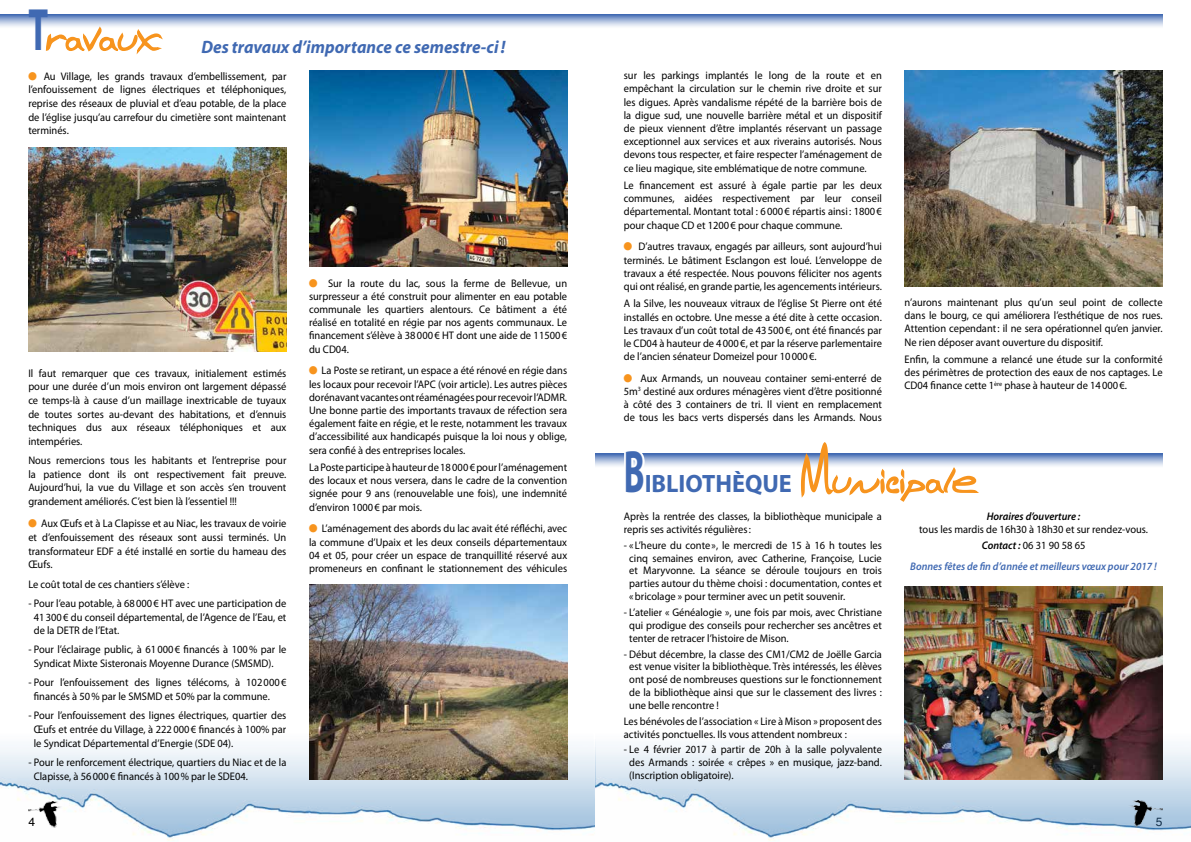
<style>
.page{position:relative;width:1191px;height:842px;background:#fff}
.page>*{position:absolute;margin:0;border:0;box-sizing:border-box;transform-origin:0 0}
.t1{font:700 60.1px "Myriad Pro";color:#4069b2;scale:.57 1}
.t2{font:700 25.2px "Myriad Pro";color:#4069b2;scale:.96 1}
.t3{font:italic 700 18px "Myriad Pro";color:#4069b2;scale:.95 1}
.t4{font:12px "Helvetica";color:#000}
.t5{font:11px/13.2px "Myriad Pro";color:#000;text-align:justify;scale:.95 1}
.t6{font:italic 600 11px "Myriad Pro";color:#4069b2;scale:.95 1}
.t7{font:italic 600 11px "Myriad Pro";color:#000;scale:.95 1}
.s1{font-weight:600;font-style:italic}
</style>
<div class="page">
<img style="left:0;top:731px;width:1191px;height:110px">
<img style="left:1128px;top:800px;width:34px;height:26px">
<img style="left:28px;top:801px;width:34px;height:26px">
<svg style="left:45px;top:28px;width:118px;height:27px"></svg>
<svg style="left:595px;top:454px;width:567px;height:12px;background:#a4b7da"></svg>
<svg style="left:0;top:14px;width:1162px;height:14px;background:#a8badb"></svg>
<svg style="left:621px;top:453px;width:27px;height:13px"></svg>
<svg style="left:770px;top:442px;width:211px;height:60px"></svg>
<img style="left:904px;top:586px;width:258px;height:194px">
<img style="left:309px;top:71px;width:258px;height:195px">
<img style="left:904px;top:71px;width:258px;height:215px">
<img style="left:28px;top:147px;width:258px;height:204px">
<img style="left:309px;top:584px;width:258px;height:196px">
<h3 class="t3" style="left:201px;top:35px;width:321px">Des travaux d’importance ce semestre-ci!</h3>
<p class="t5" style="left:28px;top:69px;width:273px;line-height:13.7px;text-indent:15px">Au Village, les grands travaux d’embellissement, par l’enfouissement de lignes électriques et téléphoniques, reprise des réseaux de pluvial et d’eau potable, de la place de l’église jusqu’au carrefour du cimetière sont maintenant terminés.</p>
<p class="t5" style="left:28px;top:366px;width:273px;line-height:13.7px">Il faut remarquer que ces travaux, initialement estimés pour une durée d’un mois environ ont largement dépassé ce temps-là à cause d’un maillage inextricable de tuyaux de toutes sortes au-devant des habitations, et d’ennuis techniques dus aux réseaux téléphoniques et aux intempéries.</p>
<p class="t5" style="left:28px;top:453px;width:273px;line-height:13.7px">Nous remercions tous les habitants et l’entreprise pour la patience dont ils ont respectivement fait preuve.<br>Aujourd’hui, la vue du Village et son accès s’en trouvent grandement améliorés. C’est bien là l’essentiel !!!</p>
<p class="t5" style="left:28px;top:516px;width:273px;line-height:13.7px;text-indent:13px">Aux Œufs et à La Clapisse et au Niac, les travaux de voirie et d’enfouissement des réseaux sont aussi terminés. Un transformateur EDF a été installé en sortie du hameau des Œufs.</p>
<p class="t5" style="left:28px;top:577px;width:171px">Le coût total de ces chantiers s’élève :</p>
<p class="t5" style="left:34px;top:596px;width:267px;line-height:13.7px;text-indent:-5px">- Pour l’eau potable, à 68000€ HT avec une participation de 41300€ du conseil départemental, de l’Agence de l’Eau, et de la DETR de l’Etat.</p>
<p class="t5" style="left:34px;top:643px;width:267px;line-height:13.7px;text-indent:-5px">- Pour l’éclairage public, à 61000€ financés à 100% par le<br>Syndicat Mixte Sisteronais Moyenne Durance (SMSMD).</p>
<p class="t5" style="left:34px;top:676px;width:267px;line-height:13.7px;text-indent:-5px">- Pour l’enfouissement des lignes télécoms, à 102000€ financés à 50% par le SMSMD et 50% par la commune.</p>
<p class="t5" style="left:34px;top:709px;width:267px;line-height:13.7px;text-indent:-5px">- Pour l’enfouissement des lignes électriques, quartier des Œufs et entrée du Village, à 222000€ financés à 100% par le Syndicat Départemental d’Energie (SDE 04).</p>
<p class="t5" style="left:34px;top:755px;width:267px;line-height:13.7px;text-indent:-5px">- Pour le renforcement électrique, quartiers du Niac et de la<br>Clapisse, à 56000€ financés à 100% par le SDE04.</p>
<p class="t5" style="left:309px;top:276px;width:273px;text-indent:19px">Sur la route du lac, sous la ferme de Bellevue, un surpresseur a été construit pour alimenter en eau potable communale les quartiers alentours. Ce bâtiment a été réalisé en totalité en régie par nos agents communaux. Le financement s’élève à 38000€ HT dont une aide de 11500€ du CD04.</p>
<p class="t5" style="left:309px;top:364px;width:273px;text-indent:13px">La Poste se retirant, un espace a été rénové en régie dans les locaux pour recevoir l’APC (voir article). Les autres pièces dorénavant vacantes ont réaménagées pour recevoir l’ADMR.<br>Une bonne partie des importants travaux de réfection sera également faite en régie, et le reste, notamment les travaux d’accessibilité aux handicapés puisque la loi nous y oblige, sera confié à des entreprises locales.</p>
<p class="t5" style="left:309px;top:461px;width:273px">La Poste participe à hauteur de 18000€ pour l’aménagement des locaux et nous versera, dans le cadre de la convention signée pour 9 ans (renouvelable une fois), une indemnité d’environ 1000€ par mois.</p>
<p class="t5" style="left:309px;top:522px;width:273px;text-indent:13px">L’aménagement des abords du lac avait été réfléchi, avec la commune d’Upaix et les deux conseils départementaux 04 et 05, pour créer un espace de tranquillité réservé aux promeneurs en confinant le stationnement des véhicules</p>
<p class="t5" style="left:624px;top:69px;width:273px">sur les parkings implantés le long de la route et en empêchant la circulation sur le chemin rive droite et sur les digues. Après vandalisme répété de la barrière bois de la digue sud, une nouvelle barrière métal et un dispositif de pieux viennent d’être implantés réservant un passage exceptionnel aux services et aux riverains autorisés. Nous devons tous respecter, et faire respecter l’aménagement de ce lieu magique, site emblématique de notre commune.</p>
<p class="t5" style="left:624px;top:179px;width:273px">Le financement est assuré à égale partie par les deux communes, aidées respectivement par leur conseil départemental. Montant total : 6000€ répartis ainsi : 1800€ pour chaque CD et 1200€ pour chaque commune.</p>
<p class="t5" style="left:624px;top:240px;width:273px;text-indent:15px">D’autres travaux, engagés par ailleurs, sont aujourd’hui terminés. Le bâtiment Esclangon est loué. L’enveloppe de travaux a été respectée. Nous pouvons féliciter nos agents qui ont réalisé, en grande partie, les agencements intérieurs.</p>
<p class="t5" style="left:624px;top:297px;width:273px">A la Silve, les nouveaux vitraux de l’église St Pierre ont été installés en octobre. Une messe a été dite à cette occasion.<br>Les travaux d’un coût total de 43500€, ont été financés par le CD04 à hauteur de 4000€, et par la réserve parlementaire de l’ancien sénateur Domeizel pour 10000€.</p>
<p class="t5" style="left:624px;top:371px;width:273px;text-indent:17px">Aux Armands, un nouveau container semi-enterré de 5m<sup>3</sup> destiné aux ordures ménagères vient d’être positionné à côté des 3 containers de tri. Il vient en remplacement de tous les bacs verts dispersés dans les Armands. Nous</p>
<h1 class="t1" style="left:624px;top:433px;width:38px">B</h1>
<h2 class="t2" style="left:644px;top:467px;width:155px">IBLIOTHÈQUE</h2>
<p class="t5" style="left:624px;top:510px;width:273px;line-height:12.9px">Après la rentrée des classes, la bibliothèque municipale a repris ses activités régulières:</p>
<p class="t5" style="left:629px;top:538px;width:267px;line-height:12.9px;text-indent:-5px">- « L’heure du conte», le mercredi de 15 à 16 h toutes les cinq semaines environ, avec Catherine, Françoise, Lucie et Maryvonne. La séance se déroule toujours en trois parties autour du thème choisi : documentation, contes et «bricolage » pour terminer avec un petit souvenir.</p>
<p class="t5" style="left:629px;top:606px;width:267px;line-height:12.9px;text-indent:-5px">- L’atelier « Généalogie », une fois par mois, avec Christiane qui prodigue des conseils pour rechercher ses ancêtres et tenter de retracer l’histoire de Mison.</p>
<p class="t5" style="left:629px;top:647px;width:267px;line-height:12.9px;text-indent:-5px">- Début décembre, la classe des CM1/CM2 de Joëlle Garcia est venue visiter la bibliothèque. Très intéressés, les élèves ont posé de nombreuses questions sur le fonctionnement de la bibliothèque ainsi que sur le classement des livres : une belle rencontre !</p>
<p class="t5" style="left:624px;top:714px;width:273px;line-height:12.9px">Les bénévoles de l’association « Lire à Mison » proposent des activités ponctuelles. Ils vous attendent nombreux :</p>
<p class="t5" style="left:629px;top:743px;width:267px;line-height:12.9px;text-indent:-5px">- Le 4 février 2017 à partir de 20h à la salle polyvalente des Armands : soirée « crêpes » en musique, jazz-band. (Inscription obligatoire).</p>
<p class="t5" style="left:904px;top:295px;width:273px">n’aurons maintenant plus qu’un seul point de collecte dans le bourg, ce qui améliorera l’esthétique de nos rues.<br>Attention cependant: il ne sera opérationnel qu’en janvier.<br>Ne rien déposer avant ouverture du dispositif.</p>
<p class="t5" style="left:904px;top:352px;width:273px">Enfin, la commune a relancé une étude sur la conformité des périmètres de protection des eaux de nos captages. Le CD04 finance cette 1<sup>ère</sup> phase à hauteur de 14000€.</p>
<p class="t7" style="left:986px;top:509px;width:100px">Horaires d’ouverture :</p>
<p class="t5" style="left:919px;top:521px;width:242px;line-height:15.7px;text-align:center">tous les mardis de 16h30 à 18h30 et sur rendez-vous.<br><span class="s1">Contact :</span> 06 31 90 58 65</p>
<p class="t6" style="left:910px;top:559px;width:261px">Bonnes fêtes de fin d’année et meilleurs vœux pour 2017 !</p>
<p class="t4" style="left:28px;top:814px;width:8px">4</p>
<p class="t4" style="left:1156px;top:814px;width:8px">5</p>
</div>
